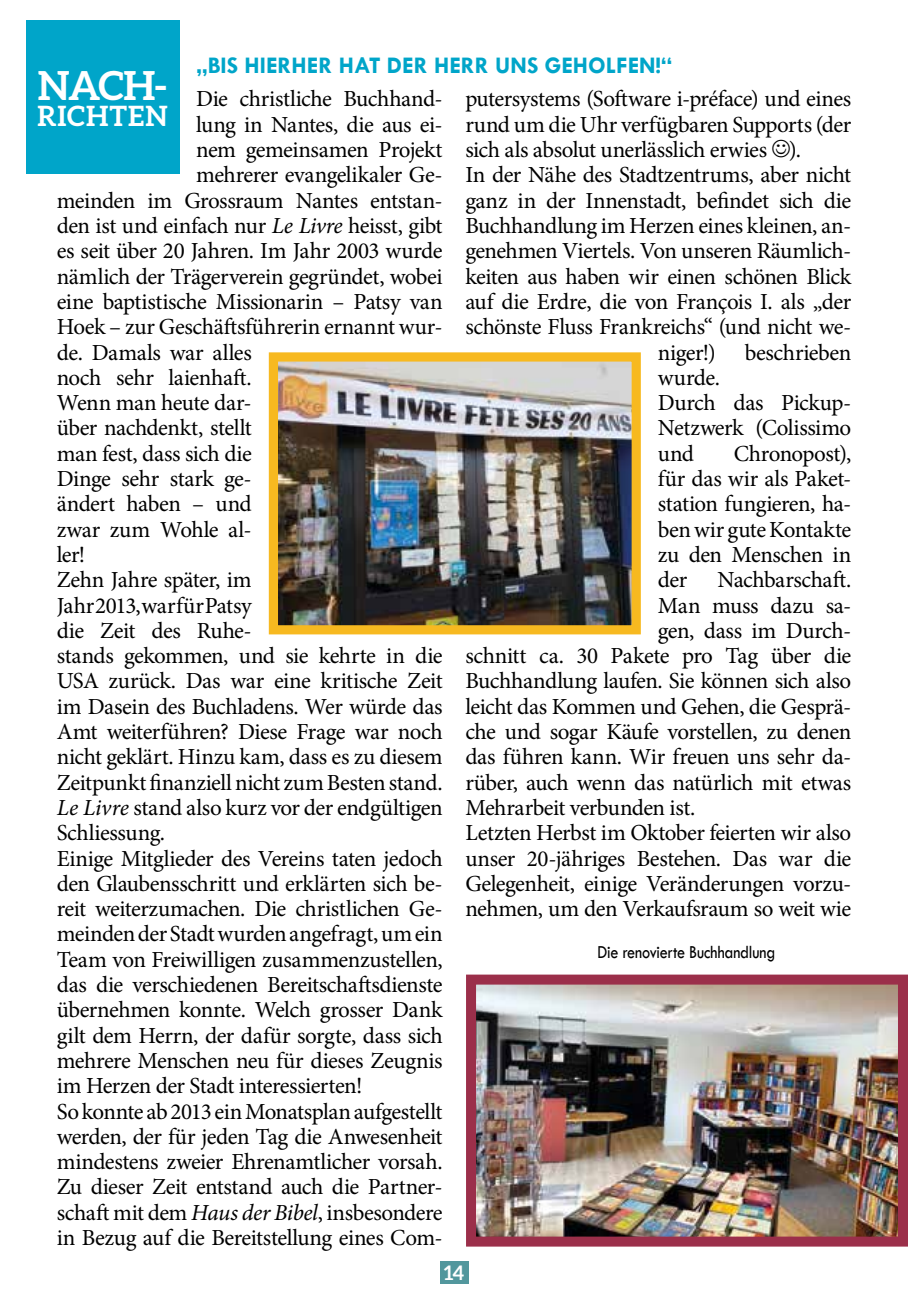
<style>
.page{position:relative;width:908px;height:1304px;background:#fff}
.page>*{position:absolute;margin:0;border:0;box-sizing:border-box;transform-origin:0 0}
.t1{font:700 40px "Aleo";color:#fff}
.t2{font:700 28px "Aleo";letter-spacing:.035em;color:#fff}
.t3{font:700 24px "Tw Cen";color:#00a5c9}
.t4{font:23px/25.2px "Minion Pro";letter-spacing:-.02em;color:#000}
.t5{font:700 20px "Aleo";color:#fff}
.t6{font:19px "Tw Cen";letter-spacing:-.01em;color:#000;scale:.85 1}
.s1{font-style:italic}
</style>
<div class="page">
<div style="left:440px;top:1261px;width:28px;height:23px;background:#52979d"></div>
<div style="left:26px;top:20px;width:153px;height:153px;background:#00a5c9"></div>
<img style="left:279px;top:362px;width:351px;height:262px">
<div style="left:269px;top:352px;width:371px;height:282px;border:9px solid #f7b920"></div>
<img style="left:477px;top:986px;width:419px;height:250px">
<div style="left:466px;top:975px;width:441px;height:272px;border:10px solid #9b2f4a"></div>
<p class="t3" style="left:196px;top:51px;width:477px">„BIS HIERHER HAT DER HERR UNS GEHOLFEN!“</p>
<h1 class="t1" style="left:38px;top:63px;width:131px">NACH-</h1>
<p class="t2" style="left:37px;top:100px;width:132px">RICHTEN</p>
<p class="t4" style="left:465px;top:87px;width:387px">putersystems (Software i-préface) und eines</p>
<p class="t4" style="left:465px;top:112px;width:387px">rund um die Uhr verfügbaren Supports (der</p>
<p class="t4" style="left:465px;top:137px;width:337px">sich als absolut unerlässlich erwies ).</p>
<p class="t4" style="left:465px;top:163px;width:387px">In der Nähe des Stadtzentrums, aber nicht</p>
<p class="t4" style="left:465px;top:188px;width:387px">ganz in der Innenstadt, befindet sich die</p>
<p class="t4" style="left:465px;top:213px;width:387px">Buchhandlung im Herzen eines kleinen, an-</p>
<p class="t4" style="left:465px;top:238px;width:387px">genehmen Viertels. Von unseren Räumlich-</p>
<p class="t4" style="left:465px;top:264px;width:387px">keiten aus haben wir einen schönen Blick</p>
<p class="t4" style="left:465px;top:289px;width:387px">auf die Erdre, die von François I. als „der</p>
<p class="t4" style="left:465px;top:314px;width:387px">schönste Fluss Frankreichs“ (und nicht we-</p>
<p class="t4" style="left:657px;top:340px;width:59px">niger!)</p>
<p class="t4" style="left:744px;top:340px;width:108px">beschrieben</p>
<p class="t4" style="left:657px;top:365px;width:195px">wurde.<br>Durch das Pickup-<br>Netzwerk (Colissimo und</p>
<p class="t4" style="left:196px;top:87px;width:248px">Die christliche Buchhand-</p>
<p class="t4" style="left:196px;top:112px;width:248px">lung in Nantes, die aus ei-</p>
<p class="t4" style="left:196px;top:137px;width:248px">nem gemeinsamen Projekt</p>
<p class="t4" style="left:196px;top:163px;width:248px">mehrerer evangelikaler Ge-</p>
<p class="t4" style="left:57px;top:188px;width:387px">meinden im Grossraum Nantes entstan-</p>
<p class="t4" style="left:57px;top:213px;width:387px">den ist und einfach nur <span class="s1">Le Livre</span> heisst, gibt</p>
<p class="t4" style="left:57px;top:238px;width:387px">es seit über 20 Jahren. Im Jahr 2003 wurde</p>
<p class="t4" style="left:57px;top:264px;width:387px">nämlich der Trägerverein gegründet, wobei</p>
<p class="t4" style="left:57px;top:289px;width:387px">eine baptistische Missionarin – Patsy van</p>
<p class="t4" style="left:57px;top:314px;width:387px">Hoek – zur Geschäftsführerin ernannt wur-</p>
<p class="t4" style="left:57px;top:340px;width:196px">de. Damals war alles</p>
<p class="t4" style="left:57px;top:365px;width:196px">noch sehr laienhaft.</p>
<p class="t4" style="left:57px;top:390px;width:196px">Wenn man heute dar-</p>
<p class="t4" style="left:57px;top:416px;width:196px">über nachdenkt, stellt</p>
<p class="t4" style="left:57px;top:441px;width:196px">man fest, dass sich die</p>
<p class="t4" style="left:57px;top:466px;width:196px">Dinge sehr stark ge-</p>
<p class="t4" style="left:57px;top:491px;width:196px">ändert haben – und</p>
<p class="t4" style="left:57px;top:517px;width:196px">zwar zum Wohle al-</p>
<p class="t4" style="left:57px;top:542px;width:30px">ler!</p>
<p class="t4" style="left:57px;top:567px;width:196px">Zehn Jahre später, im</p>
<p class="t4" style="left:57px;top:593px;width:196px">Jahr 2013, war für Patsy</p>
<p class="t4" style="left:57px;top:618px;width:196px">die Zeit des Ruhe-</p>
<p class="t4" style="left:57px;top:643px;width:387px">stands gekommen, und sie kehrte in die</p>
<p class="t4" style="left:57px;top:669px;width:387px">USA zurück. Das war eine kritische Zeit</p>
<p class="t4" style="left:57px;top:694px;width:387px">im Dasein des Buchladens. Wer würde das</p>
<p class="t4" style="left:57px;top:719px;width:387px">Amt weiterführen? Diese Frage war noch</p>
<p class="t4" style="left:57px;top:744px;width:387px">nicht geklärt. Hinzu kam, dass es zu diesem</p>
<p class="t4" style="left:57px;top:770px;width:387px">Zeitpunkt finanziell nicht zum Besten stand.</p>
<p class="t4" style="left:57px;top:795px;width:387px"><span class="s1">Le Livre</span> stand also kurz vor der endgültigen</p>
<p class="t4" style="left:57px;top:820px;width:110px">Schliessung.</p>
<p class="t4" style="left:57px;top:846px;width:387px">Einige Mitglieder des Vereins taten jedoch</p>
<p class="t4" style="left:57px;top:871px;width:387px">den Glaubensschritt und erklärten sich be-</p>
<p class="t4" style="left:57px;top:896px;width:387px">reit weiterzumachen. Die christlichen Ge-</p>
<p class="t4" style="left:57px;top:922px;width:387px">meinden der Stadt wurden angefragt, um ein</p>
<p class="t4" style="left:57px;top:947px;width:387px">Team von Freiwilligen zusammenzustellen,</p>
<p class="t4" style="left:57px;top:972px;width:387px">das die verschiedenen Bereitschaftsdienste</p>
<p class="t4" style="left:57px;top:997px;width:387px">übernehmen konnte. Welch grosser Dank</p>
<p class="t4" style="left:57px;top:1023px;width:387px">gilt dem Herrn, der dafür sorgte, dass sich</p>
<p class="t4" style="left:57px;top:1048px;width:387px">mehrere Menschen neu für dieses Zeugnis</p>
<p class="t4" style="left:57px;top:1073px;width:307px">im Herzen der Stadt interessierten!</p>
<p class="t4" style="left:57px;top:1099px;width:387px">So konnte ab 2013 ein Monatsplan aufgestellt</p>
<p class="t4" style="left:57px;top:1124px;width:387px">werden, der für jeden Tag die Anwesenheit</p>
<p class="t4" style="left:57px;top:1149px;width:387px">mindestens zweier Ehrenamtlicher vorsah.</p>
<p class="t4" style="left:57px;top:1175px;width:387px">Zu dieser Zeit entstand auch die Partner-</p>
<p class="t4" style="left:57px;top:1200px;width:387px">schaft mit dem <span class="s1">Haus der Bibel</span>, insbesondere</p>
<p class="t4" style="left:57px;top:1225px;width:387px">in Bezug auf die Bereitstellung eines Com-</p>
<p class="t4" style="left:657px;top:441px;width:195px;text-align:justify;text-indent:76px">Chronopost), für das wir als Paket&shy;station fungieren, ha&shy;ben wir gute Kontakte zu den Menschen in der</p>
<p class="t4" style="left:717px;top:567px;width:135px">Nachbarschaft.</p>
<p class="t4" style="left:657px;top:593px;width:195px">Man muss dazu sa-</p>
<p class="t4" style="left:657px;top:618px;width:195px">gen, dass im Durch-</p>
<p class="t4" style="left:465px;top:643px;width:387px">schnitt ca. 30 Pakete pro Tag über die</p>
<p class="t4" style="left:465px;top:669px;width:387px">Buchhandlung laufen. Sie können sich also</p>
<p class="t4" style="left:465px;top:694px;width:387px">leicht das Kommen und Gehen, die Gesprä-</p>
<p class="t4" style="left:465px;top:719px;width:387px">che und sogar Käufe vorstellen, zu denen</p>
<p class="t4" style="left:465px;top:744px;width:387px">das führen kann. Wir freuen uns sehr da-</p>
<p class="t4" style="left:465px;top:770px;width:387px">rüber, auch wenn das natürlich mit etwas</p>
<p class="t4" style="left:465px;top:795px;width:231px">Mehrarbeit verbunden ist.</p>
<p class="t4" style="left:465px;top:820px;width:387px">Letzten Herbst im Oktober feierten wir also</p>
<p class="t4" style="left:465px;top:846px;width:387px">unser 20-jähriges Bestehen. Das war die</p>
<p class="t4" style="left:465px;top:871px;width:387px">Gelegenheit, einige Veränderungen vorzu-</p>
<p class="t4" style="left:465px;top:896px;width:387px">nehmen, um den Verkaufsraum so weit wie</p>
<p class="t6" style="left:597px;top:941px;width:211px">Die renovierte Buchhandlung</p>
<p class="t5" style="left:443px;top:1261px;width:22px">14</p>
</div>
